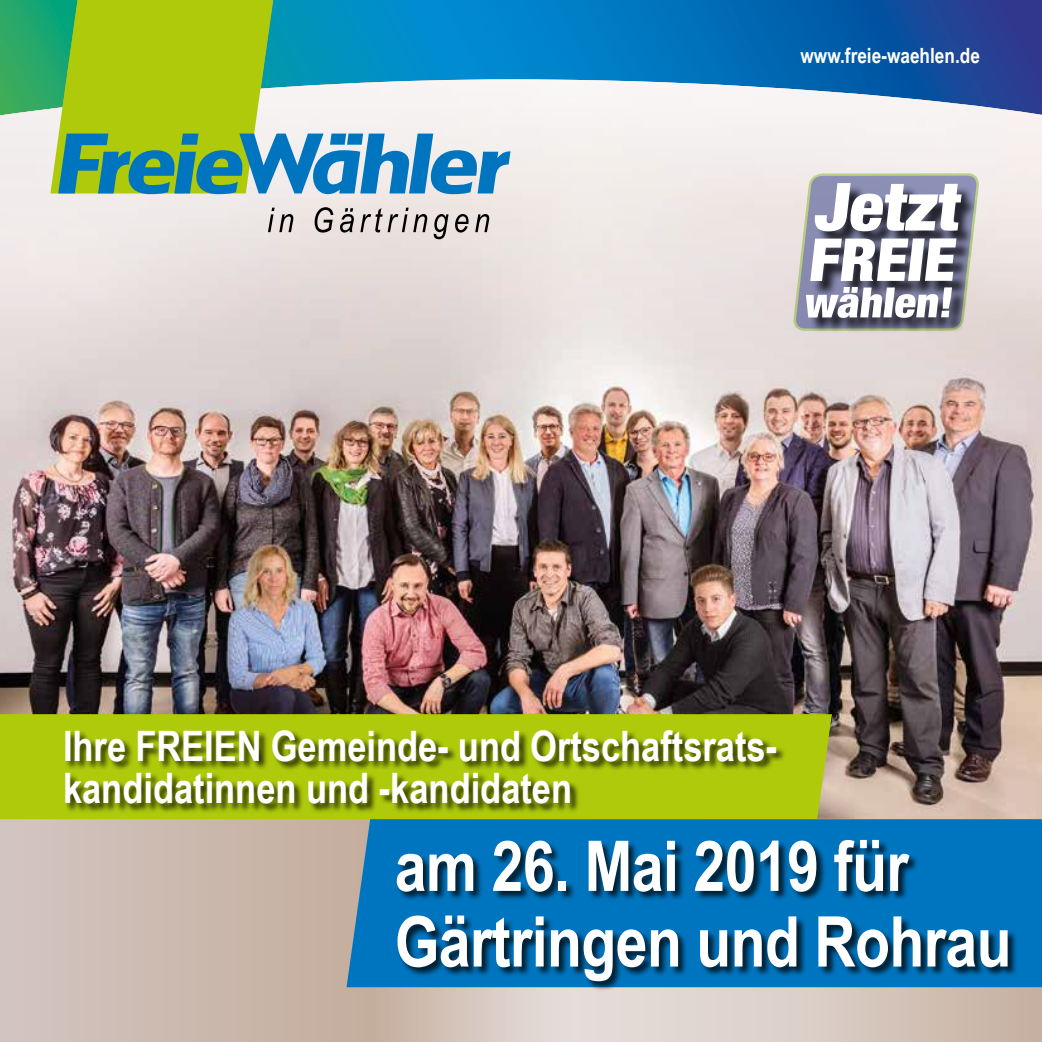
<style>
.page{position:relative;width:1042px;height:1042px;background:#fff}
.page>*{position:absolute;margin:0;border:0;box-sizing:border-box;transform-origin:0 0}
.t1{font:700 70px/75.6px "Arial Narrow";letter-spacing:-.01em;color:#fff}
.t2{font:700 42px/42px "Arial Narrow";color:#fff}
.t3{font:700 21px "Arial Narrow";color:#fff}
</style>
<div class="page">
<svg style="left:0;top:0;width:1042px;height:79px;background:#0b68a8"></svg>
<img style="left:0;top:79px;width:1042px;height:963px">
<svg style="left:50px;top:0;width:466px;height:194px"></svg>
<svg style="left:268px;top:208px;width:25px;height:24px"></svg>
<svg style="left:315px;top:207px;width:18px;height:26px"></svg>
<svg style="left:340px;top:208px;width:14px;height:24px"></svg>
<svg style="left:360px;top:208px;width:67px;height:24px;background:#bab2b0"></svg>
<svg style="left:434px;top:214px;width:14px;height:25px"></svg>
<svg style="left:455px;top:214px;width:13px;height:18px"></svg>
<svg style="left:475px;top:214px;width:14px;height:18px"></svg>
<div style="left:0;top:714px;width:832px;height:105px;background:#afca0b"></div>
<div style="left:65px;top:730px;width:721px;height:83px;background:#000;opacity:.75"></div>
<svg style="left:346px;top:819px;width:696px;height:168px;background:#117abc"></svg>
<div style="left:808px;top:289px;width:159px;height:45px;background:#e2d6d6"></div>
<svg style="left:791px;top:172px;width:190px;height:160px"></svg>
<div style="left:396px;top:840px;width:622px;height:151px;background:#000;opacity:.75"></div>
<p class="t3" style="left:800px;top:40px;width:181px">www.freie-waehlen.de</p>
<p class="t2" style="left:63px;top:723px;width:713px">Ihre FREIEN Gemeinde- und Ortschaftsrats&shy;kandidatinnen und -kandidaten</p>
<h1 class="t1" style="left:395px;top:825px;width:618px">am 26. Mai 2019 für<br>Gärtringen und Rohrau</h1>
</div>
